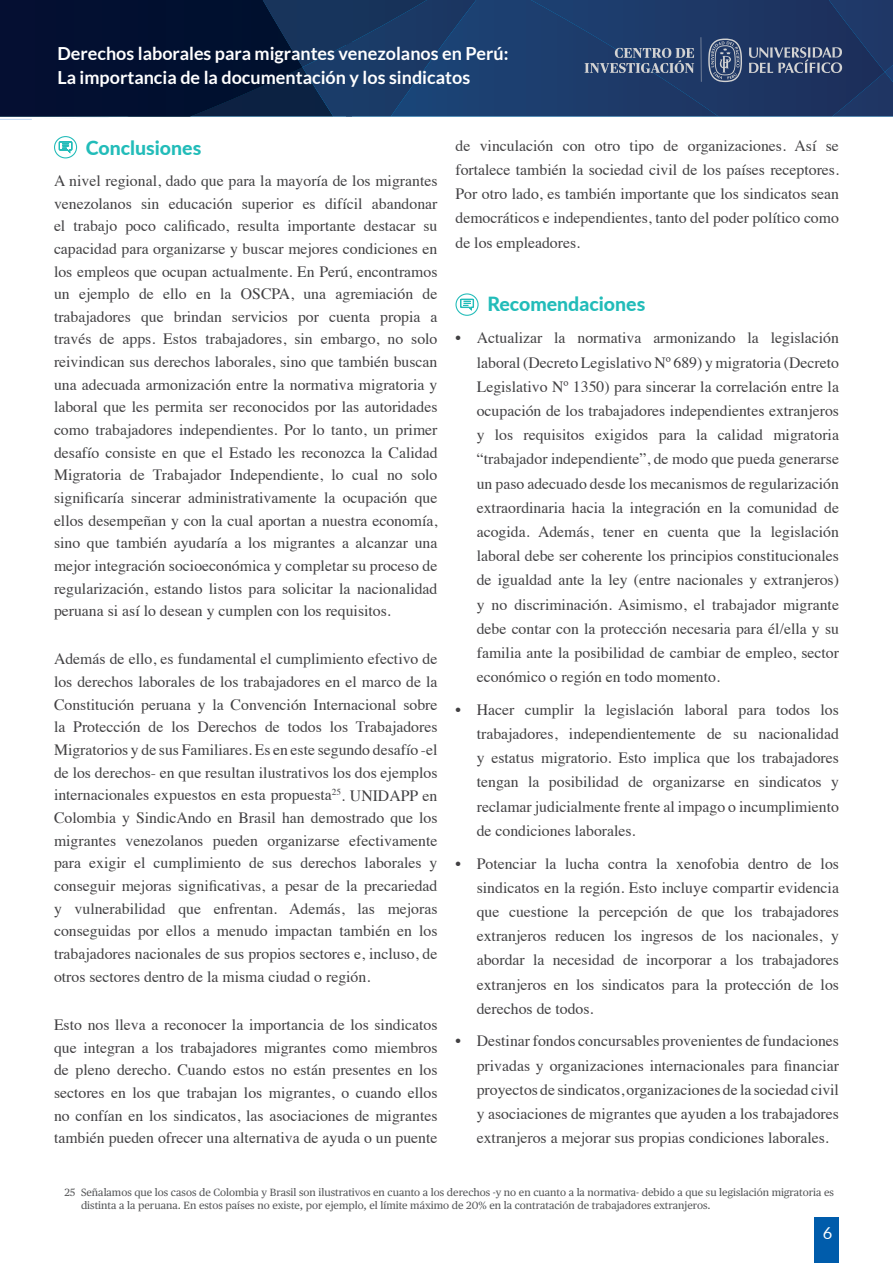
<style>
.page{position:relative;width:893px;height:1263px;background:#fff}
.page>*{position:absolute;margin:0;border:0;box-sizing:border-box;transform-origin:0 0}
.t1{font:800 19.5px "Lato";color:#22bcb9}
.t2{font:700 18px/24px "Lato";color:#fff}
.t3{font:16.5px "Lato";color:#fff}
.t4{font:15.75px/22.6px "Times";color:#414042;text-align:justify}
.t5{font:10.5px/12.6px "Publico Text";color:#58595b}
</style>
<div class="page">
<div style="left:815px;top:1217px;width:24px;height:46px;background:#005cab"></div>
<svg style="left:0;top:0;width:893px;height:118px;background:#193159"></svg>
<div style="left:54px;top:136px;width:23px;height:22px;border:1px solid #22bcb9;border-radius:50%"></div>
<svg style="left:59px;top:141px;width:13px;height:12px"></svg>
<div style="left:455px;top:293px;width:24px;height:23px;border:1px solid #22bcb9;border-radius:50%"></div>
<svg style="left:460px;top:299px;width:14px;height:12px"></svg>
<p class="t2" style="left:57px;top:41px;width:453px">Derechos laborales para migrantes venezolanos en Perú:<br>La importancia de la documentación y los sindicatos</p>
<p class="t1" style="left:86px;top:133px;width:117px">Conclusiones</p>
<p class="t4" style="left:54px;top:168px;width:385px">A nivel regional, dado que para la mayoría de los migrantes venezolanos sin educación superior es difícil abandonar el trabajo poco calificado, resulta importante destacar su capacidad para organizarse y buscar mejores condiciones en los empleos que ocupan actualmente. En Perú, encontramos un ejemplo de ello en la OSCPA, una agremiación de trabajadores que brindan servicios por cuenta propia a través de apps. Estos trabajadores, sin embargo, no solo reivindican sus derechos laborales, sino que también buscan una adecuada armonización entre la normativa migratoria y laboral que les permita ser reconocidos por las autoridades como trabajadores independientes. Por lo tanto, un primer desafío consiste en que el Estado les reconozca la Calidad Migratoria de Trabajador Independiente, lo cual no solo significaría sincerar administrativamente la ocupación que ellos desempeñan y con la cual aportan a nuestra economía, sino que también ayudaría a los migrantes a alcanzar una mejor integración socioeconómica y completar su proceso de regularización, estando listos para solicitar la nacionalidad peruana si así lo desean y cumplen con los requisitos.</p>
<p class="t4" style="left:54px;top:646px;width:385px">Además de ello, es fundamental el cumplimiento efectivo de los derechos laborales de los trabajadores en el marco de la Constitución peruana y la Convención Internacional sobre la Protección de los Derechos de todos los Trabajadores Migratorios y de sus Familiares. Es en este segundo desafío -el de los derechos- en que resultan ilustrativos los dos ejemplos internacionales expuestos en esta propuesta<sup>25</sup>. UNIDAPP en Colombia y SindicAndo en Brasil han demostrado que los migrantes venezolanos pueden organizarse efectivamente para exigir el cumplimiento de sus derechos laborales y conseguir mejoras significativas, a pesar de la precariedad y vulnerabilidad que enfrentan. Además, las mejoras conseguidas por ellos a menudo impactan también en los trabajadores nacionales de sus propios sectores e, incluso, de otros sectores dentro de la misma ciudad o región.</p>
<p class="t4" style="left:54px;top:1012px;width:385px">Esto nos lleva a reconocer la importancia de los sindicatos que integran a los trabajadores migrantes como miembros de pleno derecho. Cuando estos no están presentes en los sectores en los que trabajan los migrantes, o cuando ellos no confían en los sindicatos, las asociaciones de migrantes también pueden ofrecer una alternativa de ayuda o un puente</p>
<p class="t4" style="left:455px;top:132px;width:385px;line-height:24.2px">de vinculación con otro tipo de organizaciones. Así se fortalece también la sociedad civil de los países receptores.<br>Por otro lado, es también importante que los sindicatos sean democráticos e independientes, tanto del poder político como de los empleadores.</p>
<p class="t1" style="left:487px;top:289px;width:159px">Recomendaciones</p>
<p class="t4" style="left:477px;top:325px;width:364px;line-height:24.2px;text-indent:-21px">• Actualizar la normativa armonizando la legislación laboral (Decreto Legislativo Nº 689) y migratoria (Decreto Legislativo Nº 1350) para sincerar la correlación entre la ocupación de los trabajadores independientes extranjeros y los requisitos exigidos para la calidad migratoria “trabajador independiente”, de modo que pueda generarse un paso adecuado desde los mecanismos de regularización extraordinaria hacia la integración en la comunidad de acogida. Además, tener en cuenta que la legislación laboral debe ser coherente los principios constitucionales de igualdad ante la ley (entre nacionales y extranjeros) y no discriminación. Asimismo, el trabajador migrante debe contar con la protección necesaria para él/ella y su familia ante la posibilidad de cambiar de empleo, sector económico o región en todo momento.</p>
<p class="t4" style="left:477px;top:696px;width:364px;line-height:24.2px;text-indent:-21px">• Hacer cumplir la legislación laboral para todos los trabajadores, independientemente de su nacionalidad y estatus migratorio. Esto implica que los trabajadores tengan la posibilidad de organizarse en sindicatos y reclamar judicialmente frente al impago o incumplimiento de condiciones laborales.</p>
<p class="t4" style="left:477px;top:850px;width:364px;line-height:24.2px;text-indent:-21px">• Potenciar la lucha contra la xenofobia dentro de los sindicatos en la región. Esto incluye compartir evidencia que cuestione la percepción de que los trabajadores extranjeros reducen los ingresos de los nacionales, y abordar la necesidad de incorporar a los trabajadores extranjeros en los sindicatos para la protección de los derechos de todos.</p>
<p class="t4" style="left:477px;top:1028px;width:364px;line-height:24.2px;text-indent:-21px">• Destinar fondos concursables provenientes de fundaciones privadas y organizaciones internacionales para financiar proyectos de sindicatos, organizaciones de la sociedad civil y asociaciones de migrantes que ayuden a los trabajadores extranjeros a mejorar sus propias condiciones laborales.</p>
<p class="t5" style="left:81px;top:1186px;width:755px;text-indent:-16px">25 Señalamos que los casos de Colombia y Brasil son ilustrativos en cuanto a los derechos -y no en cuanto a la normativa- debido a que su legislación migratoria es distinta a la peruana. En estos países no existe, por ejemplo, el límite máximo de 20% en la contratación de trabajadores extranjeros.</p>
<p class="t3" style="left:823px;top:1221px;width:11px">6</p>
</div>
